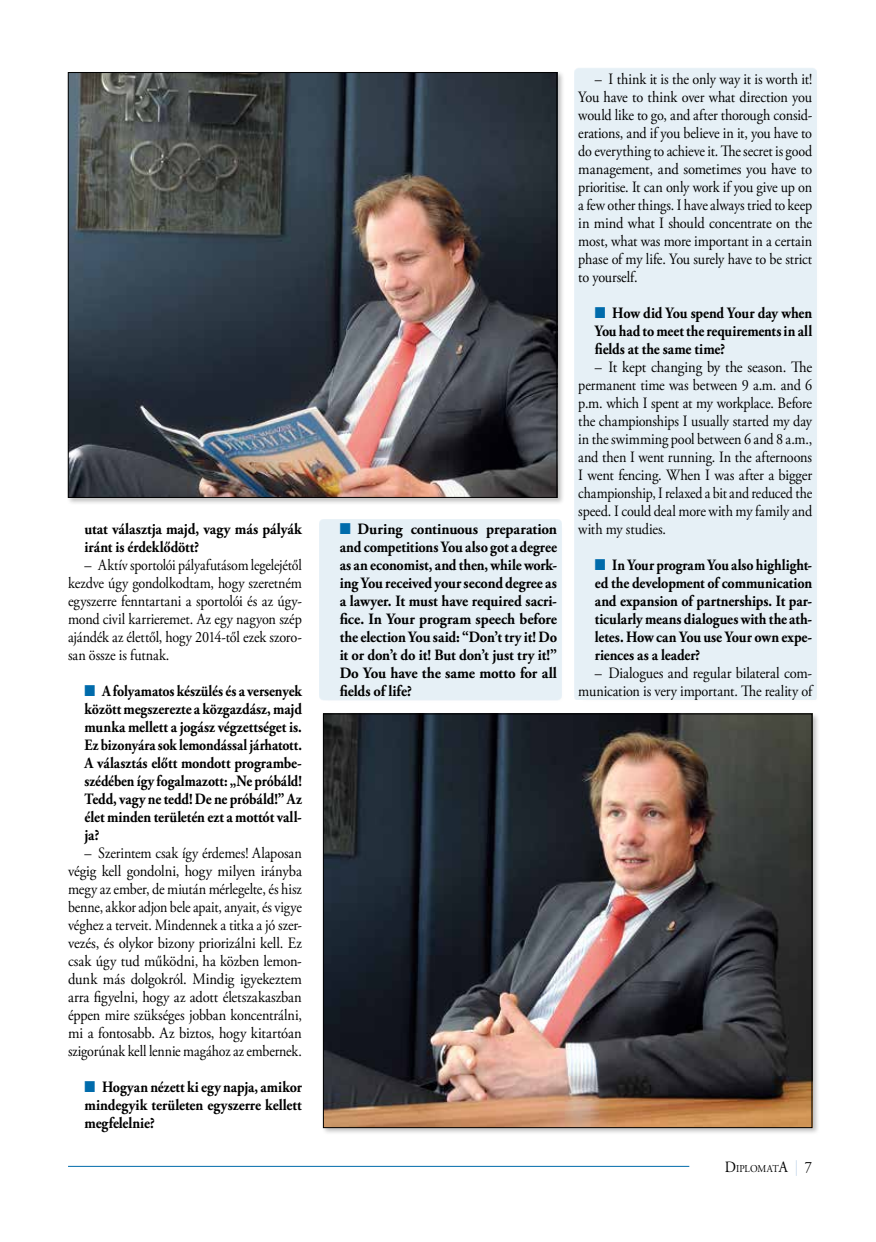
<style>
.page{position:relative;width:876px;height:1242px;background:#fff}
.page>*{position:absolute;margin:0;border:0;box-sizing:border-box;transform-origin:0 0}
.t1{font:15.75px/18px "Adobe Garamond Pro";letter-spacing:-.01em;color:#000;text-align:justify;scale:.9 1}
.t2{font:700 15.75px/18px "Adobe Garamond Pro";letter-spacing:-.005em;color:#000;text-align:justify;scale:.89 1}
.t3{font:700 15.75px/18px "Adobe Garamond Pro";letter-spacing:-.005em;color:#000;text-align:justify;scale:.95 1}
.t4{font:700 15.75px/18px "Adobe Garamond Pro";letter-spacing:-.005em;color:#000;text-align:justify;scale:.88 1}
.t5{font:700 15.75px/18px "Adobe Garamond Pro";letter-spacing:-.005em;color:#000;text-align:justify;scale:.9 1}
.t6{font:700 15.75px/18px "Adobe Garamond Pro";letter-spacing:-.005em;color:#000;scale:.92 1}
.t7{font:10.5px "Adobe Garamond Pro";letter-spacing:-.005em;color:#000;scale:.92 1}
.s1{font-family:"Dixieland";font-weight:400;color:#006bab}
.s2{font-size:15.75px}
.s3{font-size:15.75px;color:#cadbed}
</style>
<div class="page">
<hr style="left:68px;top:1166px;width:621px;height:1px;background:#006bab">
<div style="left:323px;top:523px;width:243px;height:181px;background:#000;opacity:.25"></div>
<div style="left:319px;top:519px;width:242px;height:181px;background:#e6f0f6"></div>
<div style="left:574px;top:68px;width:243px;height:632px;background:#e6f0f6"></div>
<div style="left:321px;top:712px;width:499px;height:423px;background:#000;opacity:.25"></div>
<img style="left:325px;top:715px;width:485px;height:410px">
<div style="left:66px;top:71px;width:499px;height:434px;background:#000;opacity:.25"></div>
<img style="left:70px;top:74px;width:485px;height:421px">
<p class="t6" style="left:85px;top:520px;width:238px">utat választja majd, vagy más pályák iránt is érdeklődött?</p>
<p class="t1" style="left:68px;top:556px;width:261px;text-indent:17px">– Aktív sportolói pályafutásom legelejétől kezdve úgy gondolkodtam, hogy szeretném egyszerre fenntartani a sportolói és az úgy&shy;mond civil karrieremet. Az egy nagyon szép ajándék az élettől, hogy 2014-től ezek szoro&shy;san össze is futnak.</p>
<p class="t2" style="left:85px;top:682px;width:246px"><span class="s1">P</span> A folyamatos készülés és a versenyek között megszerezte a közgazdász, majd munka mellett a jogász végzettséget is.<br>Ez bizonyára sok lemondással járhatott.<br>A választás előtt mondott programbe&shy;szédében így fogalmazott: „Ne próbáld!<br>Tedd, vagy ne tedd! De ne próbáld!” Az élet minden területén ezt a mottót vall&shy;ja?</p>
<p class="t1" style="left:68px;top:844px;width:261px;text-indent:17px">– Szerintem csak így érdemes! Alaposan végig kell gondolni, hogy milyen irányba megy az ember, de miután mérlegelte, és hisz benne, akkor adjon bele apait, anyait, és vigye véghez a terveit. Mindennek a titka a jó szer&shy;vezés, és olykor bizony priorizálni kell. Ez csak úgy tud működni, ha közben lemon&shy;dunk más dolgokról. Mindig igyekeztem arra figyelni, hogy az adott életszakaszban éppen mire szükséges jobban koncentrálni, mi a fontosabb. Az biztos, hogy kitartóan szigorúnak kell lennie magához az embernek.</p>
<p class="t2" style="left:85px;top:1078px;width:246px"><span class="s1">P</span> Hogyan nézett ki egy napja, amikor mindegyik területen egyszerre kellett megfelelnie?</p>
<p class="t3" style="left:340px;top:520px;width:230px"><span class="s1">P</span> During continuous preparation and competitions You also got a degree as an economist, and then, while work&shy;ing You received your second degree as a lawyer. It must have required sacri&shy;fice. In Your program speech before the election You said: “Don’t try it! Do it or don’t do it! But don’t just try it!” Do You have the same motto for all fields of life?</p>
<p class="t1" style="left:578px;top:70px;width:261px;text-indent:17px">– I think it is the only way it is worth it!<br>You have to think over what direction you would like to go, and after thorough consid&shy;erations, and if you believe in it, you have to do everything to achieve it. The secret is good management, and sometimes you have to prioritise. It can only work if you give up on a few other things. I have always tried to keep in mind what I should concentrate on the most, what was more important in a certain phase of my life. You surely have to be strict to yourself.</p>
<p class="t5" style="left:595px;top:304px;width:243px"><span class="s1">P</span> How did You spend Your day when You had to meet the requirements in all fields at the same time?</p>
<p class="t1" style="left:578px;top:358px;width:261px;text-indent:17px">– It kept changing by the season. The permanent time was between 9 a.m. and 6 p.m. which I spent at my workplace. Before the championships I usually started my day in the swimming pool between 6 and 8 a.m., and then I went running. In the afternoons I went fencing. When I was after a bigger championship, I relaxed a bit and reduced the speed. I could deal more with my family and with my studies.</p>
<p class="t4" style="left:595px;top:556px;width:249px"><span class="s1">P</span> In Your program You also highlight&shy;ed the development of communication and expansion of partnerships. It par&shy;ticularly means dialogues with the ath&shy;letes. How can You use Your own expe&shy;riences as a leader?</p>
<p class="t1" style="left:578px;top:664px;width:261px;text-align:right">– Dialogues and regular bilateral com&shy;munication is very important. The reality of</p>
<p class="t7" style="left:725px;top:1162px;width:96px"><span class="s2">D</span>IPLOMAT<span class="s2">A</span> <span class="s3">|</span> <span class="s2">7</span></p>
</div>
